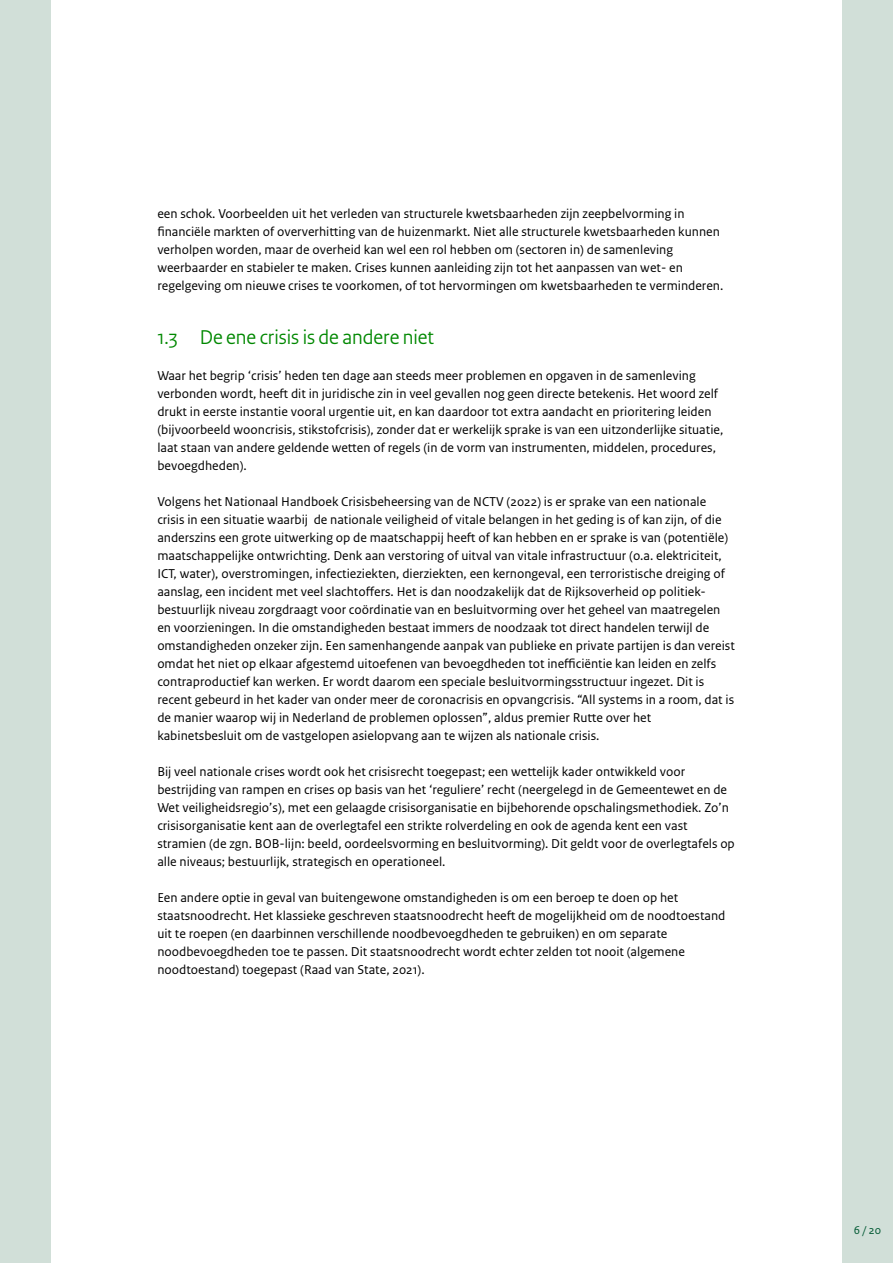
<style>
.page{position:relative;width:893px;height:1263px;background:#d1dfd8}
.page>*{position:absolute;margin:0;border:0;box-sizing:border-box;transform-origin:0 0}
.H3_04_RO_Paragraafko{font:21px "Rijksoverheid Sans Heading";color:#080}
.P_10_RO_Broodtekst_S{font:13.5px/18px "Rijksoverheid Sans Text";color:#000}
.t1{font:12px "Rijksoverheid Sans Text";color:#005832}
</style>
<div class="page">
<div style="left:51px;top:0;width:791px;height:1263px;background:#fff"></div>
<p class="P_10_RO_Broodtekst_S" style="left:157px;top:205px;width:568px">een schok. Voorbeelden uit het verleden van structurele kwetsbaarheden zijn zeepbelvorming in financiële markten of oververhitting van de huizenmarkt. Niet alle structurele kwetsbaarheden kunnen verholpen worden, maar de overheid kan wel een rol hebben om (sectoren in) de samenleving weerbaarder en stabieler te maken. Crises kunnen aanleiding zijn tot het aanpassen van wet- en regelgeving om nieuwe crises te voorkomen, of tot hervormingen om kwetsbaarheden te verminderen.</p>
<h3 class="H3_04_RO_Paragraafko" style="left:157px;top:325px;width:278px">1.3 De ene crisis is de andere niet</h3>
<p class="P_10_RO_Broodtekst_S" style="left:157px;top:367px;width:568px">Waar het begrip ‘crisis’ heden ten dage aan steeds meer problemen en opgaven in de samenleving verbonden wordt, heeft dit in juridische zin in veel gevallen nog geen directe betekenis. Het woord zelf drukt in eerste instantie vooral urgentie uit, en kan daardoor tot extra aandacht en prioritering leiden (bijvoorbeeld wooncrisis, stikstofcrisis), zonder dat er werkelijk sprake is van een uitzonderlijke situatie, laat staan van andere geldende wetten of regels (in de vorm van instrumenten, middelen, procedures, bevoegdheden).</p>
<p class="P_10_RO_Broodtekst_S" style="left:157px;top:493px;width:579px">Volgens het Nationaal Handboek Crisisbeheersing van de NCTV (2022) is er sprake van een nationale crisis in een situatie waarbij de nationale veiligheid of vitale belangen in het geding is of kan zijn, of die anderszins een grote uitwerking op de maatschappij heeft of kan hebben en er sprake is van (potentiële) maatschappelijke ontwrichting. Denk aan verstoring of uitval van vitale infrastructuur (o.a. elektriciteit, ICT, water), overstromingen, infectieziekten, dierziekten, een kernongeval, een terroristische dreiging of aanslag, een incident met veel slachtoffers. Het is dan noodzakelijk dat de Rijksoverheid op politiek&shy;bestuurlijk niveau zorgdraagt voor coördinatie van en besluitvorming over het geheel van maatregelen en voorzieningen. In die omstandigheden bestaat immers de noodzaak tot direct handelen terwijl de omstandigheden onzeker zijn. Een samenhangende aanpak van publieke en private partijen is dan vereist omdat het niet op elkaar afgestemd uitoefenen van bevoegdheden tot inefficiëntie kan leiden en zelfs contraproductief kan werken. Er wordt daarom een speciale besluitvormingsstructuur ingezet. Dit is recent gebeurd in het kader van onder meer de coronacrisis en opvangcrisis. “All systems in a room, dat is de manier waarop wij in Nederland de problemen oplossen”, aldus premier Rutte over het kabinetsbesluit om de vastgelopen asielopvang aan te wijzen als nationale crisis.</p>
<p class="P_10_RO_Broodtekst_S" style="left:157px;top:763px;width:579px">Bij veel nationale crises wordt ook het crisisrecht toegepast; een wettelijk kader ontwikkeld voor bestrijding van rampen en crises op basis van het ‘reguliere’ recht (neergelegd in de Gemeentewet en de Wet veiligheidsregio’s), met een gelaagde crisisorganisatie en bijbehorende opschalingsmethodiek. Zo’n crisisorganisatie kent aan de overlegtafel een strikte rolverdeling en ook de agenda kent een vast stramien (de zgn. BOB-lijn: beeld, oordeelsvorming en besluitvorming). Dit geldt voor de overlegtafels op alle niveaus; bestuurlijk, strategisch en operationeel.</p>
<p class="P_10_RO_Broodtekst_S" style="left:157px;top:889px;width:570px">Een andere optie in geval van buitengewone omstandigheden is om een beroep te doen op het staatsnoodrecht. Het klassieke geschreven staatsnoodrecht heeft de mogelijkheid om de noodtoestand uit te roepen (en daarbinnen verschillende noodbevoegdheden te gebruiken) en om separate noodbevoegdheden toe te passen. Dit staatsnoodrecht wordt echter zelden tot nooit (algemene noodtoestand) toegepast (Raad van State, 2021).</p>
<p class="t1" style="left:854px;top:1223px;width:29px">6 / 20</p>
</div>
